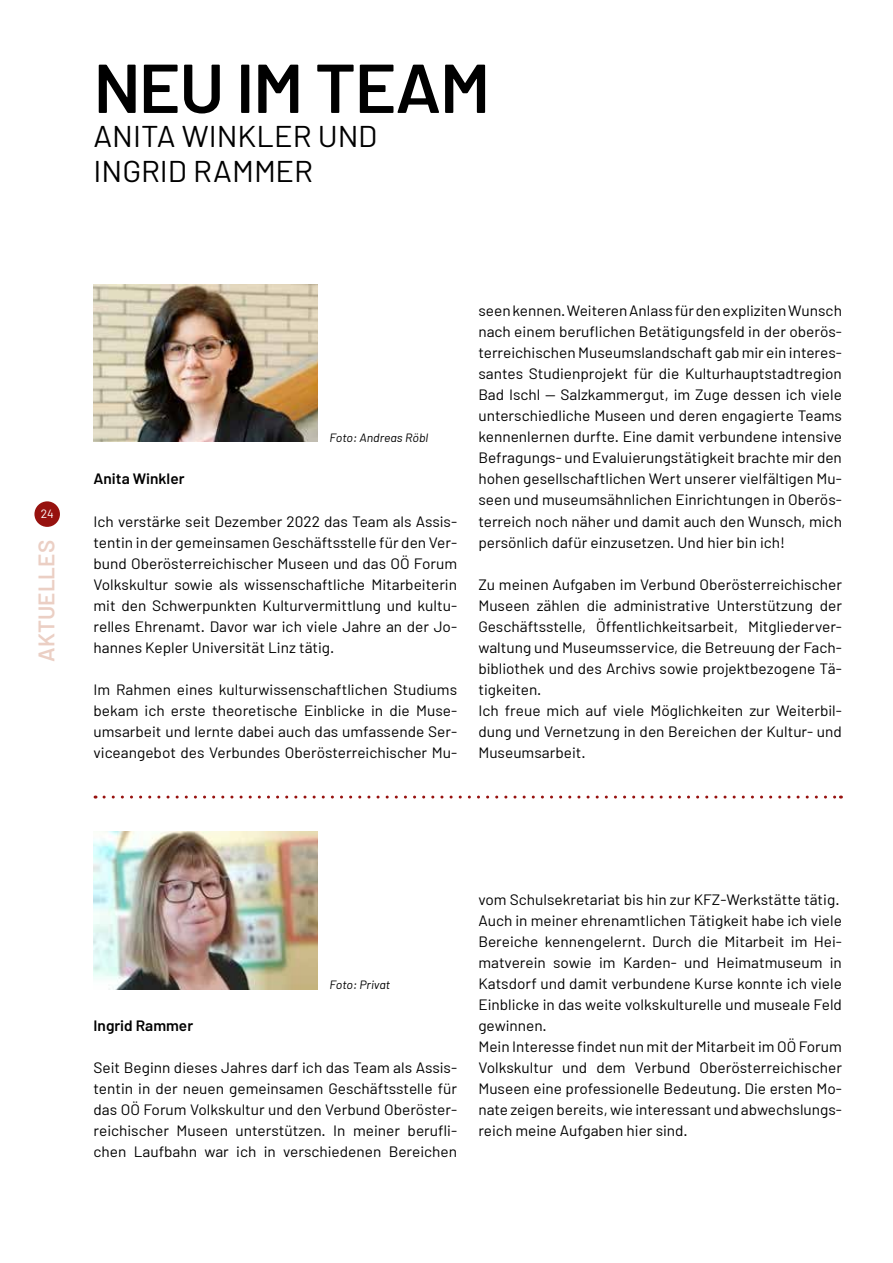
<style>
.page{position:relative;width:893px;height:1263px;background:#fff}
.page>*{position:absolute;margin:0;border:0;box-sizing:border-box;transform-origin:0 0}
.t1{font:600 69px "Barlow";letter-spacing:-.02em;color:#000}
.t2{font:30px/34.5px "Barlow";color:#000}
.t3{font:600 22.5px "Barlow";color:#ebcfc4}
.t4{font:15px/21px "Barlow";color:#000;text-align:justify}
.t5{font:600 15px "Barlow";color:#000}
.t6{font:italic 12px "Barlow";color:#000}
.t7{font:12px "Barlow";color:#fff}
</style>
<div class="page">
<div style="left:34px;top:501px;width:26px;height:26px;background:#97120f;border-radius:50%"></div>
<img style="left:94px;top:284px;width:224px;height:158px">
<img style="left:94px;top:831px;width:224px;height:158px">
<svg style="left:104px;top:795px;width:737px;height:3px"></svg>
<h1 class="t1" style="left:94px;top:45px;width:398px">NEU IM TEAM</h1>
<h2 class="t2" style="left:94px;top:119px;width:285px">ANITA WINKLER UND<br>INGRID RAMMER</h2>
<p class="t7" style="left:41px;top:506px;width:15px">24</p>
<h3 class="t3" style="left:32px;top:662px;width:123px;rotate:-90deg">AKTUELLES</h3>
<p class="t6" style="left:330px;top:431px;width:100px">Foto: Andreas Röbl</p>
<p class="t5" style="left:94px;top:470px;width:93px">Anita Winkler</p>
<p class="t4" style="left:94px;top:510px;width:365px">Ich verstärke seit Dezember 2022 das Team als Assis&shy;tentin in der gemeinsamen Geschäftsstelle für den Ver&shy;bund Oberösterreichischer Museen und das OÖ Forum Volkskultur sowie als wissenschaftliche Mitarbeiterin mit den Schwerpunkten Kulturvermittlung und kultu&shy;relles Ehrenamt. Davor war ich viele Jahre an der Jo&shy;hannes Kepler Universität Linz tätig.</p>
<p class="t4" style="left:94px;top:678px;width:365px">Im Rahmen eines kulturwissenschaftlichen Studiums bekam ich erste theoretische Einblicke in die Muse&shy;umsarbeit und lernte dabei auch das umfassende Ser&shy;viceangebot des Verbundes Oberösterreichischer Mu-</p>
<p class="t4" style="left:478px;top:300px;width:365px">seen kennen. Weiteren Anlass für den expliziten Wunsch nach einem beruflichen Betätigungsfeld in der oberös&shy;terreichischen Museumslandschaft gab mir ein interes&shy;santes Studienprojekt für die Kulturhauptstadtregion Bad Ischl — Salzkammergut, im Zuge dessen ich viele unterschiedliche Museen und deren engagierte Teams kennenlernen durfte. Eine damit verbundene intensive Befragungs- und Evaluierungstätigkeit brachte mir den hohen gesellschaftlichen Wert unserer vielfältigen Mu&shy;seen und museumsähnlichen Einrichtungen in Oberös&shy;terreich noch näher und damit auch den Wunsch, mich persönlich dafür einzusetzen. Und hier bin ich!</p>
<p class="t4" style="left:478px;top:573px;width:365px;text-align:left">Zu meinen Aufgaben im Verbund Oberösterreichischer Museen zählen die administrative Unterstützung der Geschäftsstelle, Öffentlichkeitsarbeit, Mitgliederver&shy;waltung und Museumsservice, die Betreuung der Fach&shy;bibliothek und des Archivs sowie projektbezogene Tä&shy;tigkeiten.<br>Ich freue mich auf viele Möglichkeiten zur Weiterbil&shy;dung und Vernetzung in den Bereichen der Kultur- und Museumsarbeit.</p>
<p class="t6" style="left:330px;top:977px;width:62px">Foto: Privat</p>
<p class="t5" style="left:94px;top:1016px;width:101px">Ingrid Rammer</p>
<p class="t4" style="left:94px;top:1057px;width:365px">Seit Beginn dieses Jahres darf ich das Team als Assis&shy;tentin in der neuen gemeinsamen Geschäftsstelle für das OÖ Forum Volkskultur und den Verbund Oberöster&shy;reichischer Museen unterstützen. In meiner berufli&shy;chen Laufbahn war ich in verschiedenen Bereichen</p>
<p class="t4" style="left:478px;top:889px;width:365px;text-align:left">vom Schulsekretariat bis hin zur KFZ-Werkstätte tätig.<br>Auch in meiner ehrenamtlichen Tätigkeit habe ich viele Bereiche kennengelernt. Durch die Mitarbeit im Hei&shy;matverein sowie im Karden- und Heimatmuseum in Katsdorf und damit verbundene Kurse konnte ich viele Einblicke in das weite volkskulturelle und museale Feld gewinnen.<br>Mein Interesse findet nun mit der Mitarbeit im OÖ Forum Volkskultur und dem Verbund Oberösterreichischer Museen eine professionelle Bedeutung. Die ersten Mo&shy;nate zeigen bereits, wie interessant und abwechslungs&shy;reich meine Aufgaben hier sind.</p>
</div>
